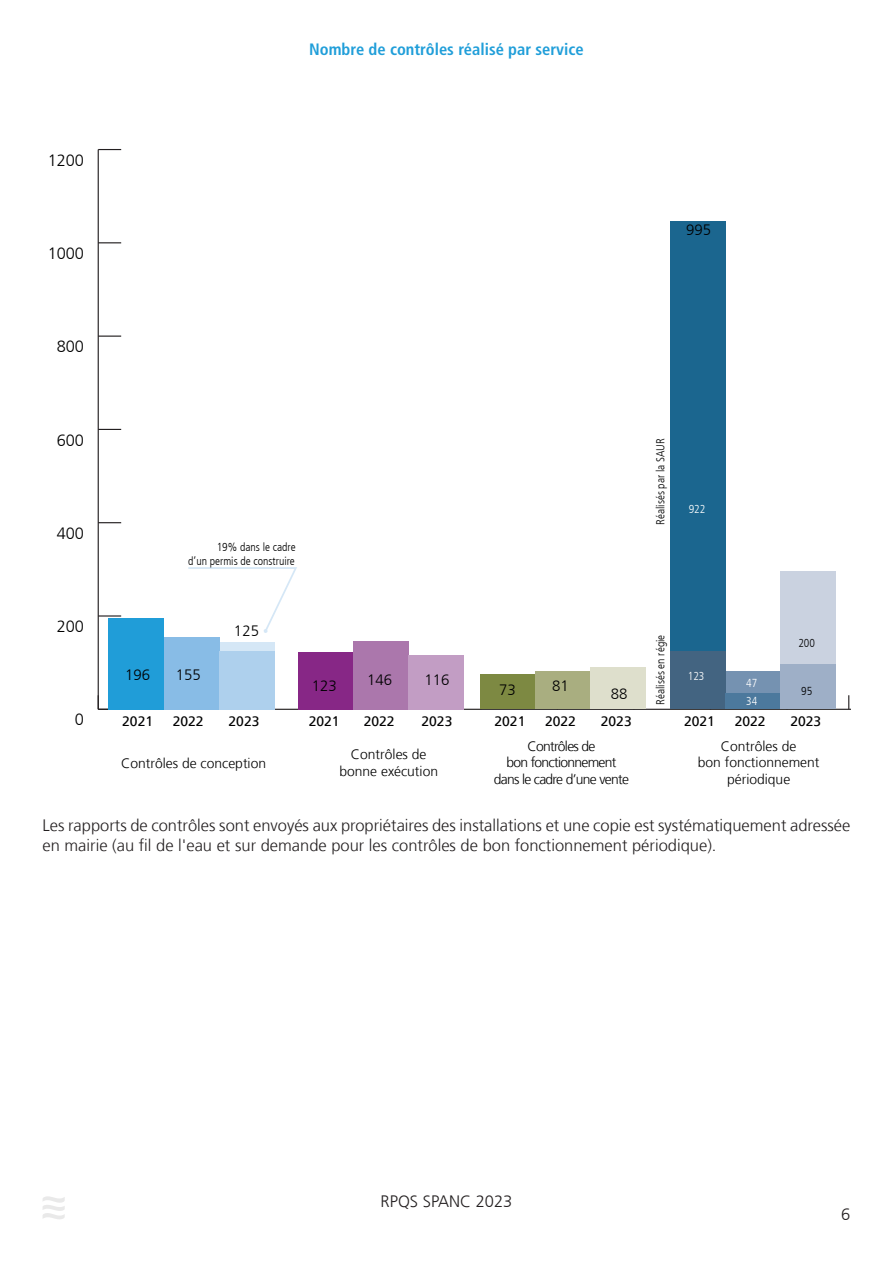
<style>
.page{position:relative;width:893px;height:1263px;background:#fff}
.page>*{position:absolute;margin:0;border:0;box-sizing:border-box;transform-origin:0 0}
.t1{font:300 16.5px/19.8px "Frutiger";color:#231f20}
.t2{font:700 condensed 16.5px "Frutiger LT Std";color:#209ed9}
.t3{font:300 16.5px "Frutiger";color:#231f20}
.t4{font:300 16.35px "Frutiger";letter-spacing:-.01em;color:#000}
.t5{font:300 15px "Frutiger";color:#000001}
.t6{font:300 13.8px/16.6px "Frutiger";color:#000001;text-align:center}
.t7{font:300 13.8px/16.6px "Frutiger";letter-spacing:-.05em;color:#000001;text-align:center}
.t8{font:13.8px "Frutiger";color:#000001}
.t9{font:300 condensed 11.55px/13.8px "Frutiger";color:#000001;text-align:right}
.t10{font:300 condensed 11.55px "Frutiger";color:#fff}
</style>
<div class="page">
<svg style="left:43px;top:1196px;width:22px;height:23px"></svg>
<hr style="left:98px;top:709px;width:752px;height:1px;background:#231f20">
<svg style="left:848px;top:695px;width:1px;height:14px"></svg>
<hr style="left:98px;top:150px;width:1px;height:559px;background:#231f20">
<svg style="left:98px;top:695px;width:23px;height:15px"></svg>
<hr style="left:98px;top:615px;width:23px;height:2px;background:#231f20">
<svg style="left:98px;top:522px;width:23px;height:1px"></svg>
<svg style="left:99px;top:429px;width:22px;height:1px"></svg>
<svg style="left:98px;top:336px;width:23px;height:1px"></svg>
<svg style="left:98px;top:242px;width:23px;height:1px"></svg>
<svg style="left:98px;top:149px;width:23px;height:1px"></svg>
<div style="left:219px;top:642px;width:55px;height:9px;background:#d5e7f6"></div>
<div style="left:670px;top:221px;width:55px;height:430px;background:#1b668f"></div>
<div style="left:725px;top:671px;width:55px;height:22px;background:#7592b1"></div>
<div style="left:780px;top:571px;width:55px;height:94px;background:#cad2e0"></div>
<div style="left:109px;top:618px;width:55px;height:91px;background:#209dd8"></div>
<div style="left:164px;top:637px;width:55px;height:72px;background:#88bce6"></div>
<div style="left:219px;top:651px;width:55px;height:58px;background:#aed0ed"></div>
<div style="left:298px;top:652px;width:55px;height:57px;background:#872786"></div>
<div style="left:353px;top:641px;width:56px;height:68px;background:#ab77ac"></div>
<div style="left:409px;top:655px;width:55px;height:54px;background:#c29dc4"></div>
<div style="left:480px;top:674px;width:55px;height:35px;background:#7d8942"></div>
<div style="left:535px;top:671px;width:55px;height:38px;background:#a9ae80"></div>
<div style="left:590px;top:667px;width:55px;height:42px;background:#dedfcc"></div>
<div style="left:670px;top:651px;width:55px;height:58px;background:#436481"></div>
<div style="left:725px;top:693px;width:55px;height:16px;background:#4c799d"></div>
<div style="left:780px;top:665px;width:55px;height:44px;background:#9eafc7"></div>
<svg style="left:188px;top:567px;width:109px;height:66px"></svg>
<p class="t4" style="left:48px;top:153px;width:38px">1200</p>
<p class="t4" style="left:48px;top:246px;width:38px">1000</p>
<p class="t4" style="left:57px;top:340px;width:29px">800</p>
<p class="t4" style="left:57px;top:433px;width:29px">600</p>
<p class="t4" style="left:57px;top:526px;width:29px">400</p>
<p class="t4" style="left:57px;top:620px;width:29px">200</p>
<p class="t4" style="left:75px;top:713px;width:11px">0</p>
<p class="t2" style="left:309px;top:40px;width:276px">Nombre de contrôles réalisé par service</p>
<p class="t5" style="left:686px;top:224px;width:27px">995</p>
<p class="t9" style="left:188px;top:541px;width:109px">19% dans le cadre<br>d’un permis de construire</p>
<p class="t5" style="left:125px;top:668px;width:27px">196</p>
<p class="t5" style="left:176px;top:668px;width:27px">155</p>
<p class="t5" style="left:234px;top:624px;width:27px">125</p>
<p class="t5" style="left:367px;top:673px;width:27px">146</p>
<p class="t5" style="left:424px;top:673px;width:27px">116</p>
<p class="t5" style="left:312px;top:679px;width:27px">123</p>
<p class="t5" style="left:499px;top:684px;width:18px">73</p>
<p class="t5" style="left:552px;top:679px;width:18px">81</p>
<p class="t9" style="left:654px;top:525px;width:88px;rotate:-90deg">Réalisés par la SAUR</p>
<p class="t10" style="left:689px;top:505px;width:18px">922</p>
<p class="t5" style="left:611px;top:688px;width:18px">88</p>
<p class="t9" style="left:654px;top:705px;width:72px;rotate:-90deg">Réalisés en régie</p>
<p class="t10" style="left:688px;top:671px;width:18px">123</p>
<p class="t10" style="left:746px;top:678px;width:13px">47</p>
<p class="t10" style="left:746px;top:696px;width:13px">34</p>
<p class="t9" style="left:798px;top:637px;width:18px">200</p>
<p class="t9" style="left:801px;top:685px;width:13px">95</p>
<p class="t8" style="left:122px;top:713px;width:32px">2021</p>
<p class="t8" style="left:173px;top:713px;width:32px">2022</p>
<p class="t8" style="left:229px;top:713px;width:32px">2023</p>
<p class="t8" style="left:309px;top:713px;width:32px">2021</p>
<p class="t8" style="left:364px;top:713px;width:32px">2022</p>
<p class="t8" style="left:422px;top:713px;width:32px">2023</p>
<p class="t8" style="left:495px;top:713px;width:32px">2021</p>
<p class="t8" style="left:545px;top:713px;width:32px">2022</p>
<p class="t8" style="left:601px;top:713px;width:32px">2023</p>
<p class="t8" style="left:684px;top:713px;width:32px">2021</p>
<p class="t8" style="left:735px;top:713px;width:32px">2022</p>
<p class="t8" style="left:790px;top:713px;width:32px">2023</p>
<p class="t6" style="left:121px;top:756px;width:146px">Contrôles de conception</p>
<p class="t6" style="left:339px;top:747px;width:100px">Contrôles de bonne exécution</p>
<p class="t7" style="left:494px;top:738px;width:136px">Contrôles de<br>bon fonctionnement dans le cadre d’une vente</p>
<p class="t6" style="left:698px;top:738px;width:123px">Contrôles de<br>bon fonctionnement périodique</p>
<p class="t1" style="left:43px;top:816px;width:809px">Les rapports de contrôles sont envoyés aux propriétaires des installations et une copie est systématiquement adressée en mairie (au fil de l'eau et sur demande pour les contrôles de bon fonctionnement périodique).</p>
<p class="t3" style="left:381px;top:1195px;width:133px">RPQS SPANC 2023</p>
<p class="t1" style="left:841px;top:1206px;width:11px">6</p>
</div>
